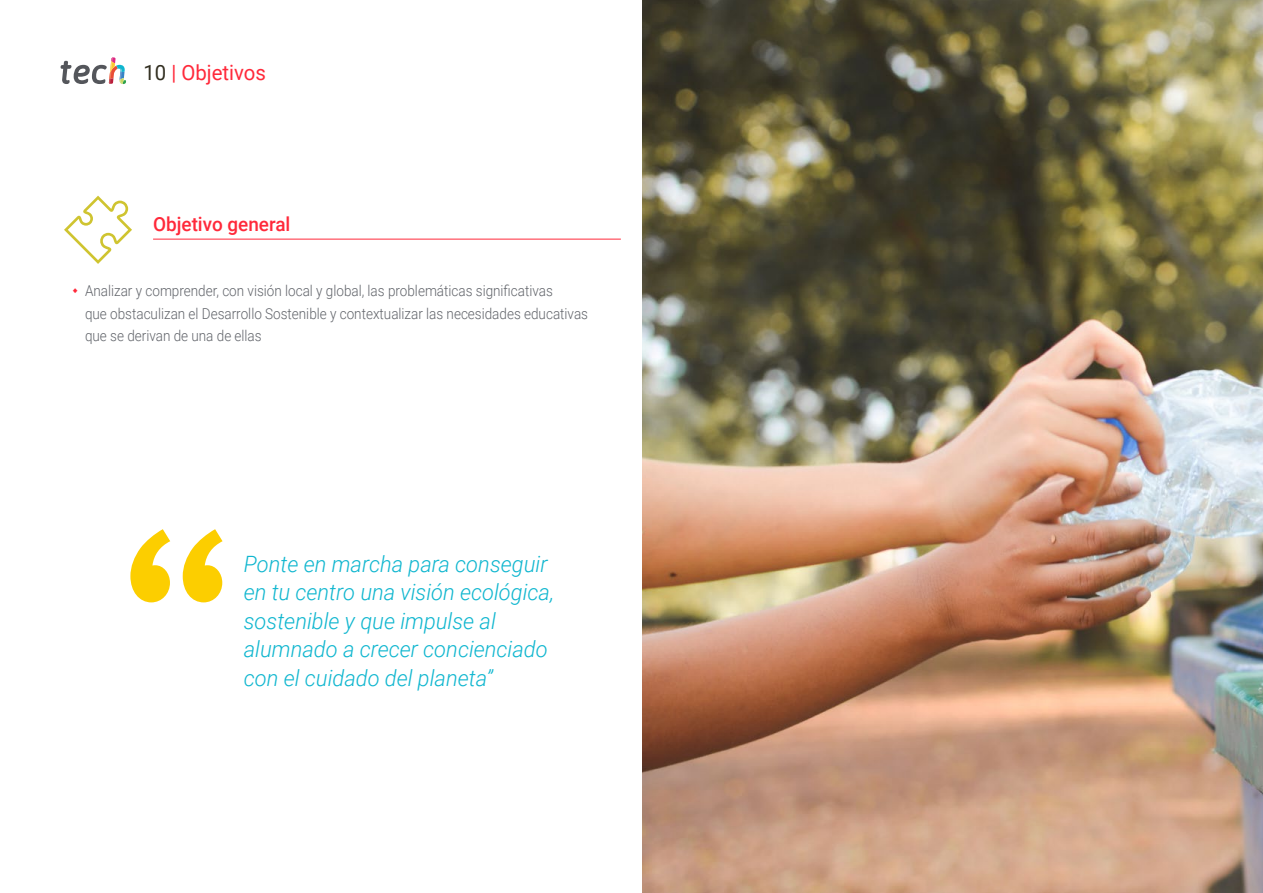
<style>
.page{position:relative;width:1263px;height:893px;background:#fff}
.page>*{position:absolute;margin:0;border:0;box-sizing:border-box;transform-origin:0 0}
.t1{font:italic 300 22.5px/28.5px "Roboto";color:#0fb6cf}
.t2{font:21px "Roboto";color:#ff293a}
.t3{font:500 19.5px "Roboto";color:#ff293a}
.t4{font:300 15px/22.5px "Roboto";color:#61646a;scale:.9 1}
.s1{color:#312e20}
</style>
<div class="page">
<hr style="left:153px;top:239px;width:468px;height:1px;background:#ff293a">
<svg style="left:64px;top:196px;width:68px;height:68px"></svg>
<svg style="left:61px;top:57px;width:65px;height:27px"></svg>
<svg style="left:130px;top:529px;width:93px;height:73px"></svg>
<img style="left:642px;top:0;width:621px;height:893px">
<h2 class="t2" style="left:144px;top:57px;width:124px"><span class="s1">10</span> | Objetivos</h2>
<h3 class="t3" style="left:153px;top:210px;width:139px">Objetivo general</h3>
<p class="t4" style="left:85px;top:279px;width:560px">Analizar y comprender, con visión local y global, las problemáticas significativas<br>que obstaculizan el Desarrollo Sostenible y contextualizar las necesidades educativas que se derivan de una de ellas</p>
<h1 class="t1" style="left:244px;top:549px;width:312px">Ponte en marcha para conseguir en tu centro una visión ecológica, sostenible y que impulse al alumnado a crecer concienciado con el cuidado del planeta”</h1>
</div>
